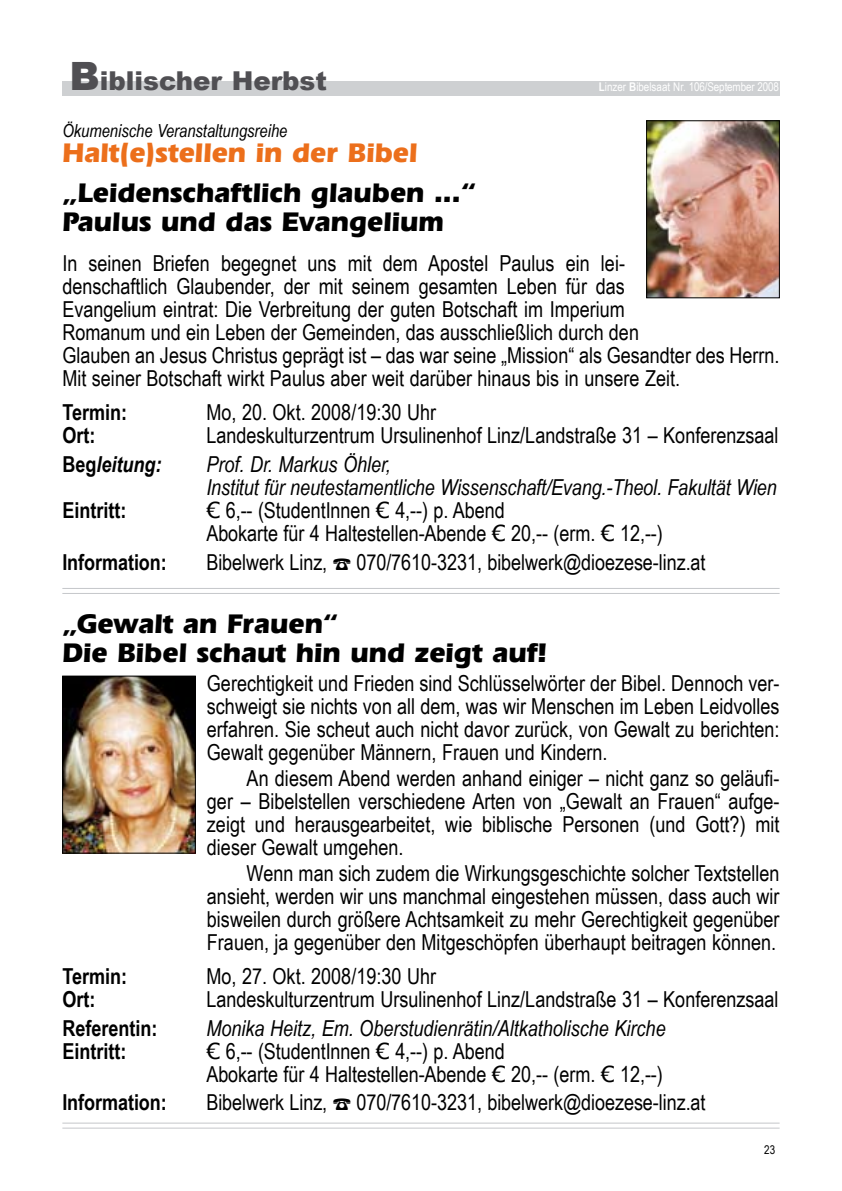
<style>
.page{position:relative;width:842px;height:1191px;background:#fff}
.page>*{position:absolute;margin:0;border:0;box-sizing:border-box;transform-origin:0 0}
.t1{font:700 28px/29px "Eras IT Cby BT";color:#000}
.t2{font:700 28px "Eras IT Cby BT";color:#ec6f1b}
.t3{font:900 26px "Arial";color:#504f53}
.t4{font:22px/23px "Arial Narrow";color:#000}
.t5{font:italic 22px/23px "Arial Narrow";color:#000}
.t6{font:700 22px "Arial Narrow";color:#000}
.t7{font:italic 700 22px "Arial Narrow";color:#000}
.t8{font:italic 18px "Arial Narrow";color:#000}
.t9{font:12px "Arial Narrow";letter-spacing:-.01em;color:#fff}
.t10{font:12px "Arial Narrow";color:#000}
.s1{font-size:39px}
.s2{font-weight:700}
.s3{font-style:normal}
.s4{font-family:"Verdana"}
</style>
<div class="page">
<div style="left:62px;top:81px;width:718px;height:14px;background:#ced0d2"></div>
<hr style="left:62px;top:1122px;width:718px;height:1px;background:#c5c7ca">
<hr style="left:62px;top:1127px;width:718px;height:1px;background:#c5c7ca">
<img style="left:648px;top:122px;width:130px;height:174px">
<div style="left:646px;top:120px;width:134px;height:178px;border:1px solid #000"></div>
<hr style="left:62px;top:588px;width:718px;height:1px;background:#c5c7ca">
<hr style="left:62px;top:593px;width:718px;height:1px;background:#c5c7ca">
<img style="left:64px;top:678px;width:130px;height:173px">
<div style="left:62px;top:676px;width:134px;height:177px;border:1px solid #000"></div>
<p class="t3" style="left:69px;top:61px;width:259px"><span class="s1">B</span>iblischer Herbst</p>
<p class="t9" style="left:599px;top:78px;width:182px"><span class="s2">L</span>inzer <span class="s2">B</span>ibelsaat Nr. 106/September 2008</p>
<p class="t8" style="left:62px;top:118px;width:227px">Ökumenische Veranstaltungsreihe</p>
<p class="t2" style="left:62px;top:135px;width:357px">Halt(e)stellen in der Bibel</p>
<p class="t1" style="left:62px;top:178px;width:415px">„Leidenschaftlich glauben ...“<br>Paulus und das Evangelium</p>
<p class="t4" style="left:62px;top:251px;width:719px">In seinen Briefen begegnet uns mit dem Apostel Paulus ein lei-<br>denschaftlich Glaubender, der mit seinem gesamten Leben für das<br>Evangelium eintrat: Die Verbreitung der guten Botschaft im Imperium<br>Romanum und ein Leben der Gemeinden, das ausschließlich durch den<br>Glauben an Jesus Christus geprägt ist – das war seine „Mission“ als Gesandter des Herrn.<br>Mit seiner Botschaft wirkt Paulus aber weit darüber hinaus bis in unsere Zeit.</p>
<p class="t6" style="left:62px;top:396px;width:66px">Termin:</p>
<p class="t4" style="left:206px;top:400px;width:231px">Mo, 20. Okt. 2008/19:30 Uhr</p>
<p class="t6" style="left:62px;top:419px;width:35px">Ort:</p>
<p class="t4" style="left:206px;top:423px;width:574px">Landeskulturzentrum Ursulinenhof Linz/Landstraße 31 – Konferenzsaal</p>
<p class="t7" style="left:62px;top:447px;width:101px"><span class="s3">Beg</span>leitung:</p>
<p class="t5" style="left:206px;top:452px;width:572px">Prof. Dr. Markus Öhler,<br>Institut für neutestamentliche Wissenschaft/Evang.-Theol. Fakultät Wien</p>
<p class="t6" style="left:62px;top:493px;width:66px">Eintritt:</p>
<p class="t4" style="left:206px;top:498px;width:458px"><span class="s4">€</span> 6,-- (StudentInnen <span class="s4">€</span> 4,--) p. Abend<br>Abokarte für 4 Haltestellen-Abende <span class="s4">€</span> 20,-- (erm. <span class="s4">€</span> 12,--)</p>
<p class="t6" style="left:62px;top:545px;width:106px">Information:</p>
<p class="t4" style="left:206px;top:549px;width:122px">Bibelwerk Linz,</p>
<p class="t4" style="left:356px;top:549px;width:351px">070/7610-3231, bibelwerk@dioezese-linz.at</p>
<p class="t1" style="left:62px;top:609px;width:486px">„Gewalt an Frauen“<br>Die Bibel schaut hin und zeigt auf!</p>
<p class="t4" style="left:207px;top:670px;width:574px;text-align:justify">Gerechtigkeit und Frieden sind Schlüsselwörter der Bibel. Dennoch ver&shy;schweigt sie nichts von all dem, was wir Menschen im Leben Leidvolles erfahren. Sie scheut auch nicht davor zurück, von Gewalt zu berichten:<br>Gewalt gegenüber Männern, Frauen und Kindern.</p>
<p class="t4" style="left:207px;top:765px;width:574px;text-align:justify;text-indent:40px">An diesem Abend werden anhand einiger – nicht ganz so geläufi&shy;ger – Bibelstellen ver-schiedene Arten von „Gewalt an Frauen“ aufge&shy;zeigt und herausgearbeitet, wie biblische Personen (und Gott?) mit dieser Gewalt umgehen.</p>
<p class="t4" style="left:207px;top:860px;width:574px;text-align:justify;text-indent:40px">Wenn man sich zudem die Wirkungsgeschichte solcher Textstellen ansieht, werden wir uns manchmal eingestehen müssen, dass auch wir bisweilen durch größere Achtsamkeit zu mehr Gerechtigkeit gegenüber Frauen, ja gegenüber den Mitgeschöpfen überhaupt beitragen können.</p>
<p class="t6" style="left:62px;top:959px;width:66px">Termin:</p>
<p class="t4" style="left:206px;top:963px;width:231px">Mo, 27. Okt. 2008/19:30 Uhr</p>
<p class="t6" style="left:62px;top:982px;width:35px">Ort:</p>
<p class="t4" style="left:206px;top:986px;width:574px">Landeskulturzentrum Ursulinenhof Linz/Landstraße 31 – Konferenzsaal</p>
<p class="t6" style="left:62px;top:1011px;width:97px">Referentin:</p>
<p class="t5" style="left:206px;top:1016px;width:461px">Monika Heitz, Em. Oberstudienrätin/Altkatholische Kirche</p>
<p class="t6" style="left:62px;top:1034px;width:66px">Eintritt:</p>
<p class="t4" style="left:206px;top:1038px;width:458px"><span class="s4">€</span> 6,-- (StudentInnen <span class="s4">€</span> 4,--) p. Abend<br>Abokarte für 4 Haltestellen-Abende <span class="s4">€</span> 20,-- (erm. <span class="s4">€</span> 12,--)</p>
<p class="t6" style="left:62px;top:1085px;width:106px">Information:</p>
<p class="t4" style="left:206px;top:1090px;width:122px">Bibelwerk Linz,</p>
<p class="t4" style="left:356px;top:1090px;width:351px">070/7610-3231, bibelwerk@dioezese-linz.at</p>
<p class="t10" style="left:764px;top:1141px;width:12px">23</p>
</div>
